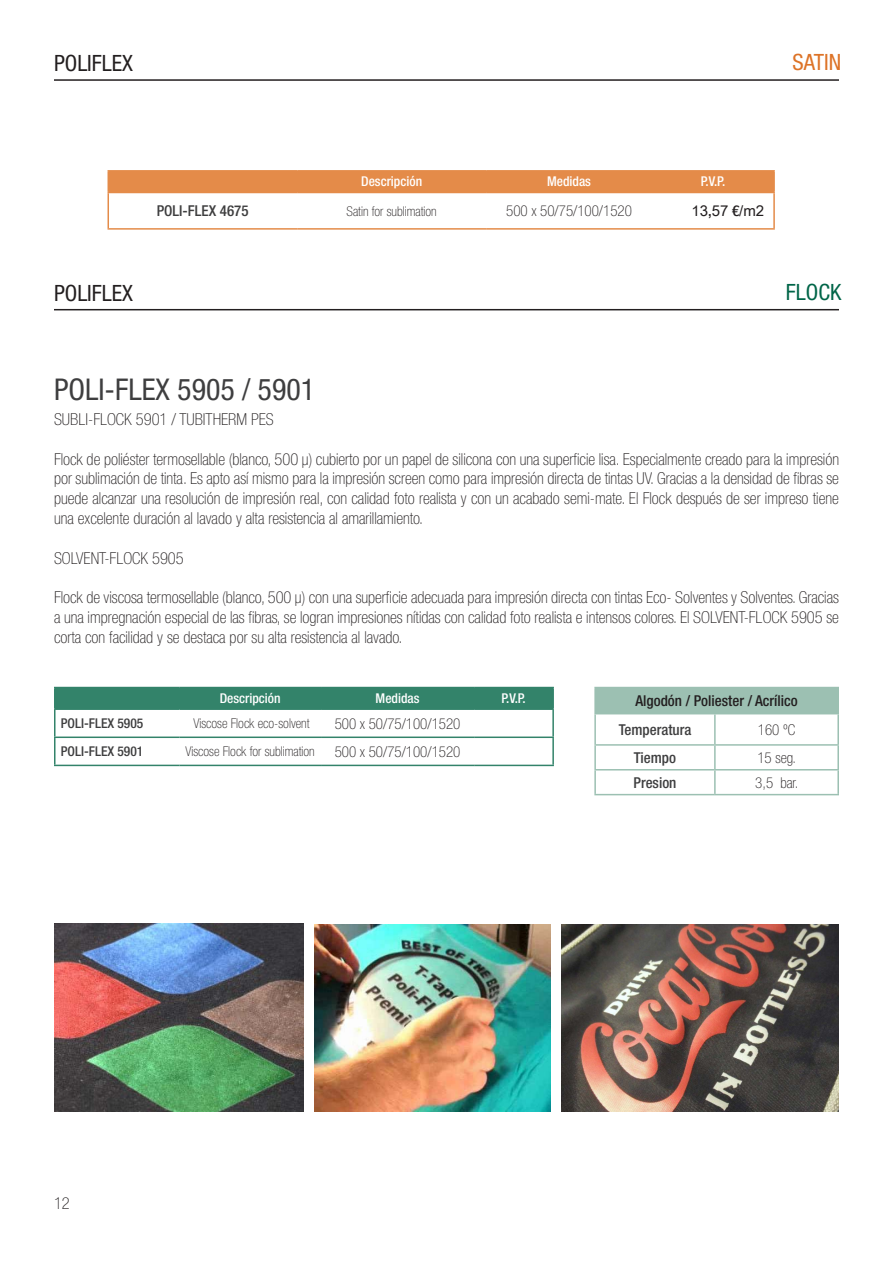
<style>
.page{position:relative;width:893px;height:1263px;background:#fff}
.page>*{position:absolute;margin:0;border:0;box-sizing:border-box;transform-origin:0 0}
.Texto{font:condensed 30px "Helvetica Neue LT Std";color:#3e3e3f}
.Texto-2{font:condensed 22.5px "Helvetica Neue LT Std";color:#231f20}
.texto2{font:condensed 22.5px "Helvetica Neue LT Std";color:#006548}
.texto2-2{font:condensed 22.5px "Helvetica Neue LT Std";color:#dd7327}
.t1{font:100 condensed 16.5px/19.8px "Helvetica Neue LT Std";color:#231f20;text-align:justify}
.texto2-3{font:100 condensed 15px "Helvetica Neue LT Std";color:#231f20}
.Texto-3{font:500 condensed 15px "Helvetica Neue LT Std";color:#3e3e3f}
.texto2-4{font:500 condensed 15px "Helvetica Neue LT Std";color:#231f20}
.texto2-5{font:15px "Arial Unicode MS";color:#231f20}
.texto2-6{font:100 condensed 13.5px "Helvetica Neue LT Std";color:#231f20}
.texto2-7{font:500 condensed 13.5px "Helvetica Neue LT Std";color:#fff}
.Texto-4{font:500 condensed 13.5px "Helvetica Neue LT Std";color:#3e3e3f}
.s1{font-family:"Helvetica Neue LT Std";font-weight:500;font-stretch:condensed}
</style>
<div class="page">
<hr style="left:54px;top:309px;width:785px;height:1px;background:#231f20">
<div style="left:56px;top:688px;width:496px;height:20px;background:#33836a"></div>
<hr style="left:54px;top:687px;width:125px;height:1px;background:#33836a">
<hr style="left:54px;top:688px;width:2px;height:20px;background:#33836a">
<hr style="left:179px;top:687px;width:142px;height:1px;background:#33836a">
<hr style="left:321px;top:687px;width:153px;height:1px;background:#33836a">
<hr style="left:474px;top:687px;width:80px;height:1px;background:#33836a">
<hr style="left:552px;top:688px;width:2px;height:20px;background:#33836a">
<hr style="left:54px;top:708px;width:125px;height:2px;background:#33836a">
<hr style="left:54px;top:710px;width:2px;height:26px;background:#33836a">
<hr style="left:179px;top:708px;width:142px;height:2px;background:#33836a">
<hr style="left:321px;top:708px;width:153px;height:2px;background:#33836a">
<hr style="left:474px;top:708px;width:80px;height:2px;background:#33836a">
<hr style="left:552px;top:710px;width:2px;height:26px;background:#33836a">
<hr style="left:54px;top:736px;width:125px;height:2px;background:#33836a">
<hr style="left:54px;top:738px;width:2px;height:27px;background:#33836a">
<hr style="left:179px;top:736px;width:142px;height:2px;background:#33836a">
<hr style="left:321px;top:736px;width:153px;height:2px;background:#33836a">
<hr style="left:474px;top:736px;width:80px;height:2px;background:#33836a">
<hr style="left:552px;top:738px;width:2px;height:27px;background:#33836a">
<hr style="left:54px;top:765px;width:125px;height:1px;background:#33836a">
<hr style="left:179px;top:765px;width:142px;height:1px;background:#33836a">
<hr style="left:321px;top:765px;width:153px;height:1px;background:#33836a">
<hr style="left:474px;top:765px;width:80px;height:1px;background:#33836a">
<hr style="left:54px;top:79px;width:785px;height:2px;background:#231f20">
<hr style="left:108px;top:170px;width:189px;height:2px;background:#e48b49">
<div style="left:108px;top:172px;width:665px;height:20px;background:#e48b49"></div>
<hr style="left:297px;top:170px;width:189px;height:2px;background:#e48b49">
<hr style="left:486px;top:170px;width:166px;height:2px;background:#e48b49">
<hr style="left:652px;top:170px;width:123px;height:2px;background:#e48b49">
<hr style="left:773px;top:172px;width:2px;height:20px;background:#e48b49">
<hr style="left:108px;top:192px;width:189px;height:1px;background:#e48b49">
<hr style="left:108px;top:193px;width:1px;height:35px;background:#e48b49">
<hr style="left:297px;top:192px;width:189px;height:1px;background:#e48b49">
<hr style="left:486px;top:192px;width:166px;height:1px;background:#e48b49">
<hr style="left:652px;top:192px;width:123px;height:1px;background:#e48b49">
<hr style="left:773px;top:193px;width:2px;height:35px;background:#e48b49">
<hr style="left:108px;top:228px;width:189px;height:2px;background:#e48b49">
<hr style="left:297px;top:228px;width:189px;height:2px;background:#e48b49">
<hr style="left:486px;top:228px;width:166px;height:2px;background:#e48b49">
<hr style="left:652px;top:228px;width:123px;height:2px;background:#e48b49">
<div style="left:595px;top:687px;width:243px;height:27px;background:#9cc0b2"></div>
<hr style="left:594px;top:687px;width:121px;height:1px;background:#9cc0b2">
<hr style="left:594px;top:688px;width:2px;height:25px;background:#9cc0b2">
<hr style="left:715px;top:687px;width:124px;height:1px;background:#9cc0b2">
<hr style="left:837px;top:688px;width:2px;height:25px;background:#9cc0b2">
<hr style="left:594px;top:713px;width:121px;height:1px;background:#9cc0b2">
<hr style="left:594px;top:714px;width:2px;height:30px;background:#9cc0b2">
<hr style="left:715px;top:713px;width:124px;height:1px;background:#9cc0b2">
<hr style="left:714px;top:714px;width:2px;height:30px;background:#9cc0b2">
<hr style="left:837px;top:714px;width:2px;height:30px;background:#9cc0b2">
<hr style="left:594px;top:744px;width:121px;height:2px;background:#9cc0b2">
<hr style="left:594px;top:746px;width:2px;height:23px;background:#9cc0b2">
<hr style="left:715px;top:744px;width:124px;height:2px;background:#9cc0b2">
<hr style="left:714px;top:746px;width:2px;height:23px;background:#9cc0b2">
<hr style="left:837px;top:746px;width:2px;height:23px;background:#9cc0b2">
<hr style="left:594px;top:769px;width:121px;height:1px;background:#9cc0b2">
<hr style="left:594px;top:770px;width:2px;height:24px;background:#9cc0b2">
<hr style="left:715px;top:769px;width:124px;height:1px;background:#9cc0b2">
<hr style="left:714px;top:770px;width:2px;height:24px;background:#9cc0b2">
<hr style="left:837px;top:770px;width:2px;height:24px;background:#9cc0b2">
<hr style="left:594px;top:794px;width:121px;height:1px;background:#9cc0b2">
<hr style="left:715px;top:794px;width:124px;height:1px;background:#9cc0b2">
<img style="left:54px;top:924px;width:250px;height:187px">
<img style="left:315px;top:924px;width:236px;height:187px">
<img style="left:561px;top:925px;width:278px;height:187px">
<p class="Texto-2" style="left:54px;top:50px;width:81px">POLIFLEX</p>
<p class="texto2-2" style="left:793px;top:49px;width:50px">SATIN</p>
<p class="texto2-7" style="left:361px;top:174px;width:62px">Descripción</p>
<p class="texto2-7" style="left:547px;top:174px;width:45px">Medidas</p>
<p class="texto2-7" style="left:701px;top:174px;width:26px">P.V.P.</p>
<p class="Texto-3" style="left:157px;top:202px;width:93px">POLI-FLEX 4675</p>
<p class="texto2-6" style="left:347px;top:203px;width:92px">Satin for sublimation</p>
<p class="texto2-3" style="left:506px;top:202px;width:127px">500 x 50/75/100/1520</p>
<p class="texto2-5" style="left:691px;top:200px;width:74px">13<span class="s1">,</span>57 <span class="s1">€</span>/m2</p>
<p class="Texto-2" style="left:54px;top:280px;width:81px">POLIFLEX</p>
<p class="texto2" style="left:786px;top:279px;width:57px">FLOCK</p>
<p class="Texto" style="left:54px;top:372px;width:263px">POLI-FLEX 5905 / 5901</p>
<p class="t1" style="left:54px;top:409px;width:221px">SUBLI-FLOCK 5901 / TUBITHERM PES</p>
<p class="t1" style="left:54px;top:449px;width:787px">Flock de poliéster termosellable (blanco, 500 µ) cubierto por un papel de silicona con una superficie lisa. Especialmente creado para la impresión por sublimación de tinta. Es apto así mismo para la impresión screen como para impresión directa de tintas UV. Gracias a la densidad de fibras se puede alcanzar una resolución de impresión real, con calidad foto realista y con un acabado semi-mate. El Flock después de ser impreso tiene una excelente duración al lavado y alta resistencia al amarillamiento.</p>
<p class="t1" style="left:54px;top:548px;width:131px">SOLVENT-FLOCK 5905</p>
<p class="t1" style="left:54px;top:587px;width:786px">Flock de viscosa termosellable (blanco, 500 µ) con una superficie adecuada para impresión directa con tintas Eco- Solventes y Solventes. Gracias a una impregnación especial de las fibras, se logran impresiones nítidas con calidad foto realista e intensos colores. El SOLVENT-FLOCK 5905 se corta con facilidad y se destaca por su alta resistencia al lavado.</p>
<p class="texto2-7" style="left:220px;top:690px;width:62px">Descripción</p>
<p class="texto2-7" style="left:376px;top:690px;width:45px">Medidas</p>
<p class="texto2-7" style="left:501px;top:690px;width:26px">P.V.P.</p>
<p class="Texto-4" style="left:61px;top:715px;width:84px">POLI-FLEX 5905</p>
<p class="texto2-6" style="left:194px;top:716px;width:117px">Viscose Flock eco-solvent</p>
<p class="texto2-3" style="left:335px;top:715px;width:127px">500 x 50/75/100/1520</p>
<p class="Texto-4" style="left:61px;top:743px;width:84px">POLI-FLEX 5901</p>
<p class="texto2-6" style="left:186px;top:744px;width:131px">Viscose Flock for sublimation</p>
<p class="texto2-3" style="left:335px;top:743px;width:127px">500 x 50/75/100/1520</p>
<p class="texto2-4" style="left:635px;top:692px;width:164px">Algodón / Poliester / Acrílico</p>
<p class="Texto-3" style="left:619px;top:720px;width:74px">Temperatura</p>
<p class="texto2-3" style="left:758px;top:721px;width:39px">160 ºC</p>
<p class="Texto-3" style="left:634px;top:748px;width:44px">Tiempo</p>
<p class="texto2-3" style="left:757px;top:749px;width:40px">15 seg.</p>
<p class="Texto-3" style="left:633px;top:773px;width:44px">Presion</p>
<p class="texto2-3" style="left:755px;top:774px;width:45px">3,5 bar.</p>
<p class="t1" style="left:54px;top:1193px;width:17px">12</p>
</div>
